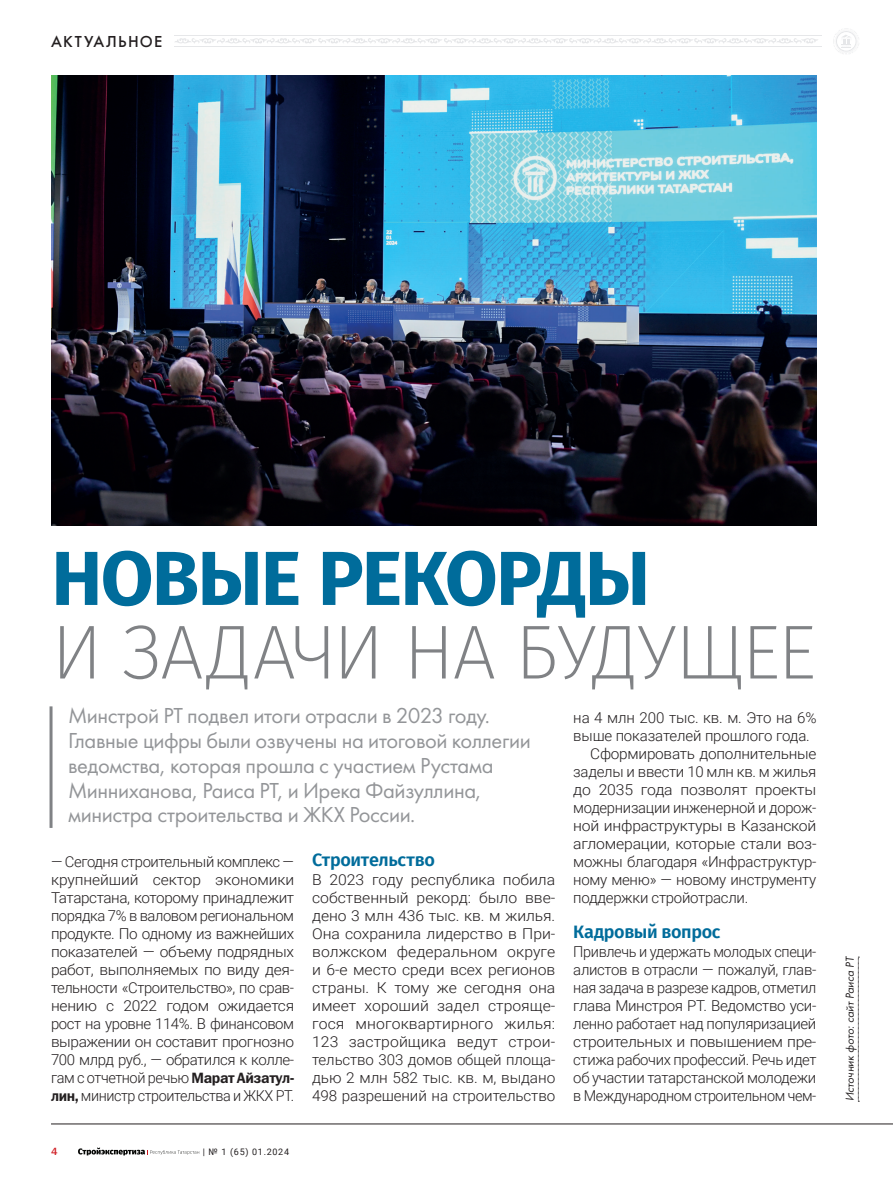
<style>
.page{position:relative;width:893px;height:1191px;background:#fff}
.page>*{position:absolute;margin:0;border:0;box-sizing:border-box;transform-origin:0 0}
.t1{font:200 76.5px "Fira Sans";letter-spacing:-.02em;color:#808285}
.t2{font:700 76.5px "Fira Sans";letter-spacing:-.02em;color:#006c9b}
.t3{font:22.5px/24.8px "Futura Book C";letter-spacing:-.015em;color:#939598}
.t4{font:600 18px "Fira Sans";letter-spacing:-.02em;color:#006c9b}
.t5{font:16.5px "Futura Medium C";letter-spacing:.08em;color:#231f20}
.t6{font:300 15px/18px "Roboto";letter-spacing:-.015em;color:#231f20;text-align:justify}
.t7{font:300 15px/18px "Roboto";letter-spacing:-.015em;color:#231f20;text-align:justify;scale:1.05 1}
.t8{font:italic 12px "Futura Book C";letter-spacing:-.005em;color:#231f20}
.t9{font:10.5px "Franklin Gothic Medium C";color:#d1232a}
.t10{font:9px "Roboto";letter-spacing:.075em;color:#231f20}
.s1{font-family:"Franklin Gothic Demi C";font-weight:400}
</style>
<div class="page">
<svg style="left:833px;top:28px;width:26px;height:26px"></svg>
<hr style="left:174px;top:35px;width:143px;height:1px;background:#e6e7e9">
<hr style="left:174px;top:46px;width:143px;height:1px;background:#e6e7e9">
<hr style="left:316px;top:35px;width:506px;height:1px;background:#e6e7e9">
<hr style="left:316px;top:46px;width:506px;height:1px;background:#e6e7e9">
<svg style="left:175px;top:38px;width:643px;height:6px"></svg>
<img style="left:51px;top:75px;width:765px;height:450px">
<hr style="left:50px;top:706px;width:3px;height:122px;background:#808285">
<svg style="left:858px;top:957px;width:1px;height:145px"></svg>
<svg style="left:78px;top:1147px;width:121px;height:8px"></svg>
<hr style="left:51px;top:1123px;width:842px;height:1px;background:#231f20">
<p class="t5" style="left:51px;top:32px;width:113px">АКТУАЛЬНОЕ</p>
<h1 class="t2" style="left:51px;top:514px;width:600px">НОВЫЕ РЕКОРДЫ</h1>
<h1 class="t1" style="left:51px;top:598px;width:766px">И ЗАДАЧИ НА БУДУЩЕЕ</h1>
<h2 class="t3" style="left:68px;top:704px;width:464px">Минстрой РТ подвел итоги отрасли в 2023 году.<br>Главные цифры были озвучены на итоговой коллегии ведомства, которая прошла с участием Рустама Минниханова, Раиса РТ, и Ирека Файзуллина, министра строительства и ЖКХ России.</h2>
<p class="t6" style="left:51px;top:852px;width:245px">— Сегодня строительный комплекс — крупнейший сектор экономики Татарстана, которому принадлежит порядка 7% в валовом региональном продукте. По одному из важнейших показателей — объему подрядных работ, выполняемых по виду дея&shy;тельности «Строительство», по срав&shy;нению с 2022 годом ожидается рост на уровне 114%. В финансовом выражении он составит прогнозно 700 млрд руб., — обратился к колле&shy;гам с отчетной речью <span class="s1">Марат Айзатул&shy;лин,</span> министр строительства и ЖКХ РТ.</p>
<p class="t4" style="left:312px;top:844px;width:124px">Строительство</p>
<p class="t6" style="left:573px;top:708px;width:245px">на 4 млн 200 тыс. кв. м. Это на 6%</p>
<p class="t6" style="left:573px;top:726px;width:238px">выше показателей прошлого года.</p>
<p class="t6" style="left:590px;top:744px;width:228px">Сформировать дополнительные</p>
<p class="t6" style="left:573px;top:762px;width:245px">заделы и ввести 10 млн кв. м жилья</p>
<p class="t7" style="left:573px;top:780px;width:233px">до 2035 года позволят проекты</p>
<p class="t6" style="left:573px;top:798px;width:245px">модернизации инженерной и дорож-</p>
<p class="t7" style="left:573px;top:816px;width:233px">ной инфраструктуры в Казанской</p>
<p class="t7" style="left:573px;top:834px;width:233px">агломерации, которые стали воз-</p>
<p class="t6" style="left:573px;top:852px;width:245px">можны благодаря «Инфраструктур-</p>
<p class="t6" style="left:573px;top:870px;width:244px">ному меню» — новому инструменту</p>
<p class="t6" style="left:573px;top:888px;width:176px">поддержки стройотрасли.</p>
<p class="t4" style="left:573px;top:916px;width:149px">Кадровый вопрос</p>
<p class="t6" style="left:573px;top:942px;width:245px">Привлечь и удержать молодых специ&shy;алистов в отрасли — пожалуй, глав&shy;ная задача в разрезе кадров, отметил глава Минстроя РТ. Ведомство уси&shy;ленно работает над популяризацией строительных и повышением пре&shy;стижа рабочих профессий. Речь идет об участии татарстанской молодежи в Международном строительном чем-</p>
<p class="t8" style="left:843px;top:1101px;width:147px;rotate:-90deg">Источник фото: сайт Раиса РТ</p>
<p class="t7" style="left:312px;top:870px;width:233px">В 2023 году республика побила собственный рекорд: было вве&shy;дено 3 млн 436 тыс. кв. м жилья.<br>Она сохранила лидерство в При&shy;волжском федеральном округе и 6-е место среди всех регионов страны. К тому же сегодня она имеет хороший задел строяще&shy;гося многоквартирного жилья:<br>123 застройщика ведут строи&shy;тельство 303 домов общей площа&shy;дью 2 млн 582 тыс. кв. м, выдано 498 разрешений на строительство</p>
<p class="t9" style="left:51px;top:1146px;width:8px">4</p>
<p class="t10" style="left:203px;top:1145px;width:88px">| № 1 (65) 01.2024</p>
</div>
